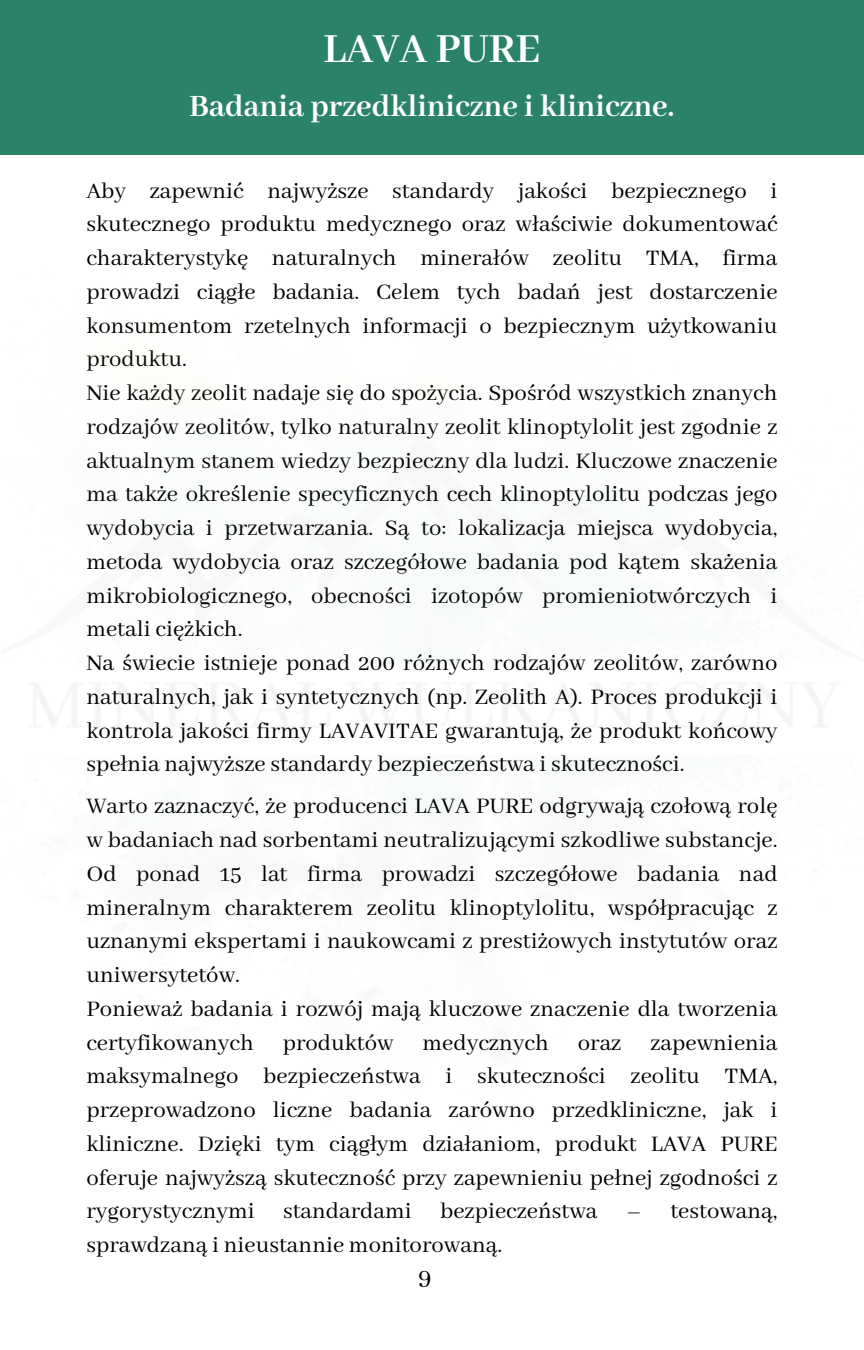
<style>
.page{position:relative;width:864px;height:1350px;background:#fff}
.page>*{position:absolute;margin:0;border:0;box-sizing:border-box;transform-origin:0 0}
.t1{font:700 45px "Abhaya Libre";color:#fff}
.t2{font:700 33.75px "Abhaya Libre";color:#fff}
.t3{font:27px "Abhaya Libre";color:#000}
.t4{font:24.75px/33.8px "Abhaya Libre";color:#000;text-align:justify}
</style>
<div class="page">
<div style="left:0;top:0;width:864px;height:155px;background:#2a8369"></div>
<h1 class="t1" style="left:323px;top:24px;width:219px">LAVA PURE</h1>
<h1 class="t2" style="left:189px;top:87px;width:487px">Badania przedkliniczne i kliniczne.</h1>
<p class="t4" style="left:86px;top:175px;width:693px">Aby zapewnić najwyższe standardy jakości bezpiecznego i skutecznego produktu medycznego oraz właściwie dokumentować charakterystykę naturalnych minerałów zeolitu TMA, firma prowadzi ciągłe badania. Celem tych badań jest dostarczenie konsumentom rzetelnych informacji o bezpiecznym użytkowaniu produktu.</p>
<p class="t4" style="left:86px;top:377px;width:693px">Nie każdy zeolit nadaje się do spożycia. Spośród wszystkich znanych rodzajów zeolitów, tylko naturalny zeolit klinoptylolit jest zgodnie z aktualnym stanem wiedzy bezpieczny dla ludzi. Kluczowe znaczenie ma także określenie specyficznych cech klinoptylolitu podczas jego wydobycia i przetwarzania. Są to: lokalizacja miejsca wydobycia, metoda wydobycia oraz szczegółowe badania pod kątem skażenia mikrobiologicznego, obecności izotopów promieniotwórczych i metali ciężkich.</p>
<p class="t4" style="left:86px;top:647px;width:693px">Na świecie istnieje ponad 200 różnych rodzajów zeolitów, zarówno naturalnych, jak i syntetycznych (np. Zeolith A). Proces produkcji i kontrola jakości firmy LAVAVITAE gwarantują, że produkt końcowy spełnia najwyższe standardy bezpieczeństwa i skuteczności.</p>
<p class="t4" style="left:86px;top:790px;width:693px">Warto zaznaczyć, że producenci LAVA PURE odgrywają czołową rolę w badaniach nad sorbentami neutralizującymi szkodliwe substancje.<br>Od ponad 15 lat firma prowadzi szczegółowe badania nad mineralnym charakterem zeolitu klinoptylolitu, współpracując z uznanymi ekspertami i naukowcami z prestiżowych instytutów oraz uniwersytetów.</p>
<p class="t4" style="left:86px;top:993px;width:693px">Ponieważ badania i rozwój mają kluczowe znaczenie dla tworzenia certyfikowanych produktów medycznych oraz zapewnienia maksymalnego bezpieczeństwa i skuteczności zeolitu TMA, przeprowadzono liczne badania zarówno przedkliniczne, jak i kliniczne. Dzięki tym ciągłym działaniom, produkt LAVA PURE oferuje najwyższą skuteczność przy zapewnieniu pełnej zgodności z rygorystycznymi standardami bezpieczeństwa – testowaną, sprawdzaną i nieustannie monitorowaną.</p>
<p class="t3" style="left:418px;top:1262px;width:15px">9</p>
</div>
